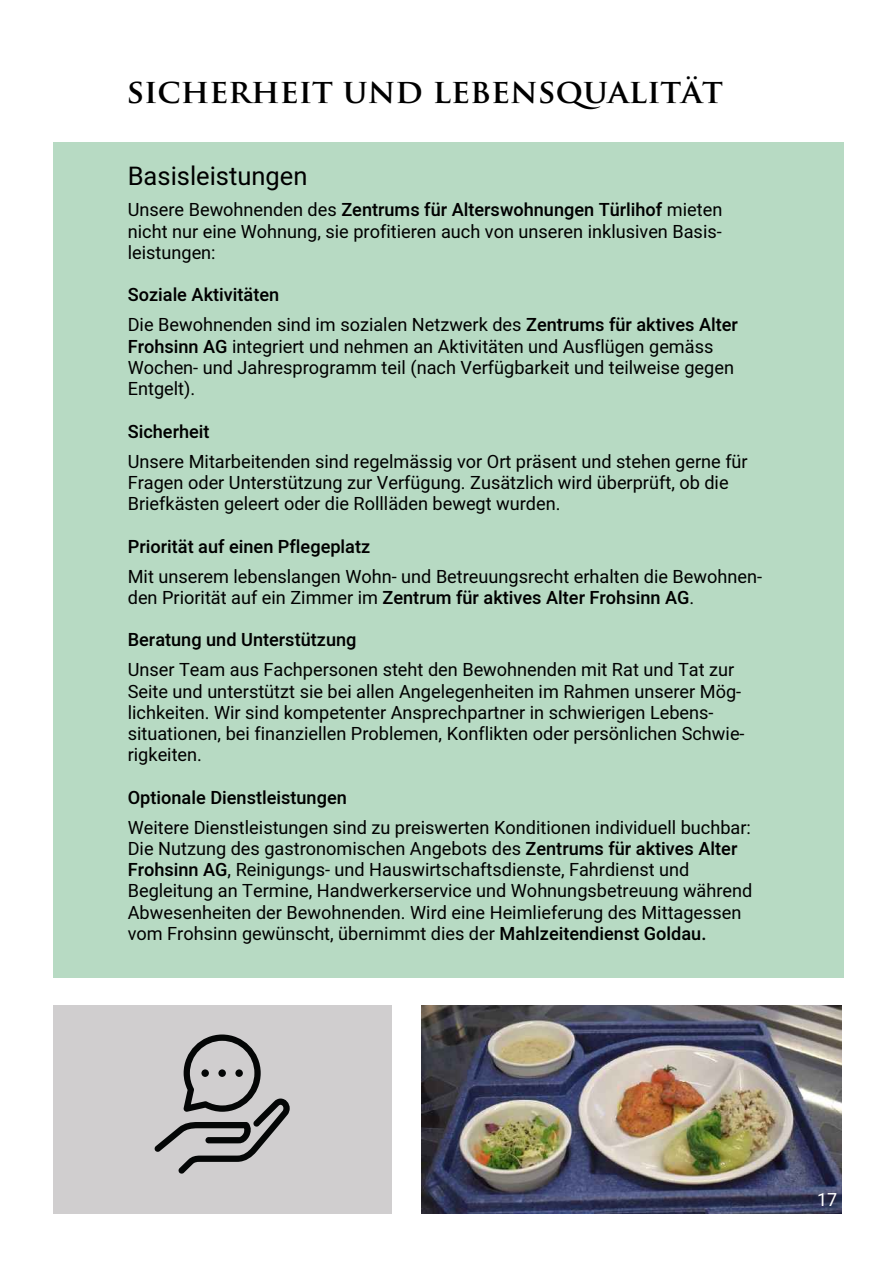
<style>
.page{position:relative;width:893px;height:1264px;background:#fff}
.page>*{position:absolute;margin:0;border:0;box-sizing:border-box;transform-origin:0 0}
.t1{font:700 33px "Trajan Pro";color:#000}
.t2{font:25.5px "Heebo";color:#000}
.t3{font:18.15px/21.3px "Heebo";color:#000}
.t4{font:500 18.15px/30px "Heebo";color:#000}
.t5{font:18px "Heebo";color:#fff}
.s1{font-weight:500}
.s2{font-weight:400}
</style>
<div class="page">
<div style="left:53px;top:142px;width:790px;height:835px;background:#b7dac3"></div>
<img style="left:422px;top:1005px;width:419px;height:208px">
<div style="left:53px;top:1005px;width:338px;height:208px;background:#d0cecf"></div>
<svg style="left:154px;top:1034px;width:136px;height:139px"></svg>
<h1 class="t1" style="left:126px;top:78px;width:598px">SICHERHEIT UND LEBENSQUALITÄT</h1>
<h2 class="t2" style="left:128px;top:158px;width:181px">Basisleistungen</h2>
<p class="t3" style="left:128px;top:200px;width:596px;text-align:justify">Unsere Bewohnenden des <span class="s1">Zentrums für Alterswohnungen Türlihof</span> mieten nicht nur eine Wohnung, sie profitieren auch von unseren inklusiven Basis&shy;leistungen:</p>
<p class="t4" style="left:128px;top:281px;width:611px">Soziale Aktivitäten<br><span class="s2">Die Bewohnenden sind im sozialen Netzwerk des</span> Zentrums für aktives Alter</p>
<p class="t3" style="left:128px;top:336px;width:607px"><span class="s1">Frohsinn AG</span> integriert und nehmen an Aktivitäten und Ausflügen gemäss<br>Wochen- und Jahresprogramm teil (nach Verfügbarkeit und teilweise gegen<br>Entgelt).</p>
<p class="t4" style="left:128px;top:417px;width:83px">Sicherheit</p>
<p class="t3" style="left:128px;top:451px;width:621px">Unsere Mitarbeitenden sind regelmässig vor Ort präsent und stehen gerne für<br>Fragen oder Unterstützung zur Verfügung. Zusätzlich wird überprüft, ob die<br>Briefkästen geleert oder die Rollläden bewegt wurden.</p>
<p class="t4" style="left:128px;top:532px;width:244px">Priorität auf einen Pflegeplatz</p>
<p class="t3" style="left:128px;top:566px;width:635px">Mit unserem lebenslangen Wohn- und Betreuungsrecht erhalten die Bewohnen&shy;den Priorität auf ein Zimmer im <span class="s1">Zentrum für aktives Alter Frohsinn AG</span>.</p>
<p class="t4" style="left:128px;top:625px;width:230px">Beratung und Unterstützung</p>
<p class="t3" style="left:128px;top:660px;width:618px">Unser Team aus Fachpersonen steht den Bewohnenden mit Rat und Tat zur Seite und unterstützt sie bei allen Angelegenheiten im Rahmen unserer Mög&shy;lichkeiten. Wir sind kompetenter Ansprechpartner in schwierigen Lebens&shy;situationen, bei finanziellen Problemen, Konflikten oder persönlichen Schwie&shy;rigkeiten.</p>
<p class="t4" style="left:128px;top:783px;width:220px">Optionale Dienstleistungen</p>
<p class="t3" style="left:128px;top:817px;width:626px">Weitere Dienstleistungen sind zu preiswerten Konditionen individuell buchbar:<br>Die Nutzung des gastronomischen Angebots des <span class="s1">Zentrums für aktives Alter Frohsinn AG</span>, Reinigungs- und Hauswirtschaftsdienste, Fahrdienst und Begleitung an Termine, Handwerkerservice und Wohnungsbetreuung während Abwesenheiten der Bewohnenden. Wird eine Heimlieferung des Mittagessen vom Frohsinn gewünscht, übernimmt dies der <span class="s1">Mahlzeitendienst Goldau.</span></p>
<p class="t5" style="left:817px;top:1187px;width:22px">17</p>
</div>
